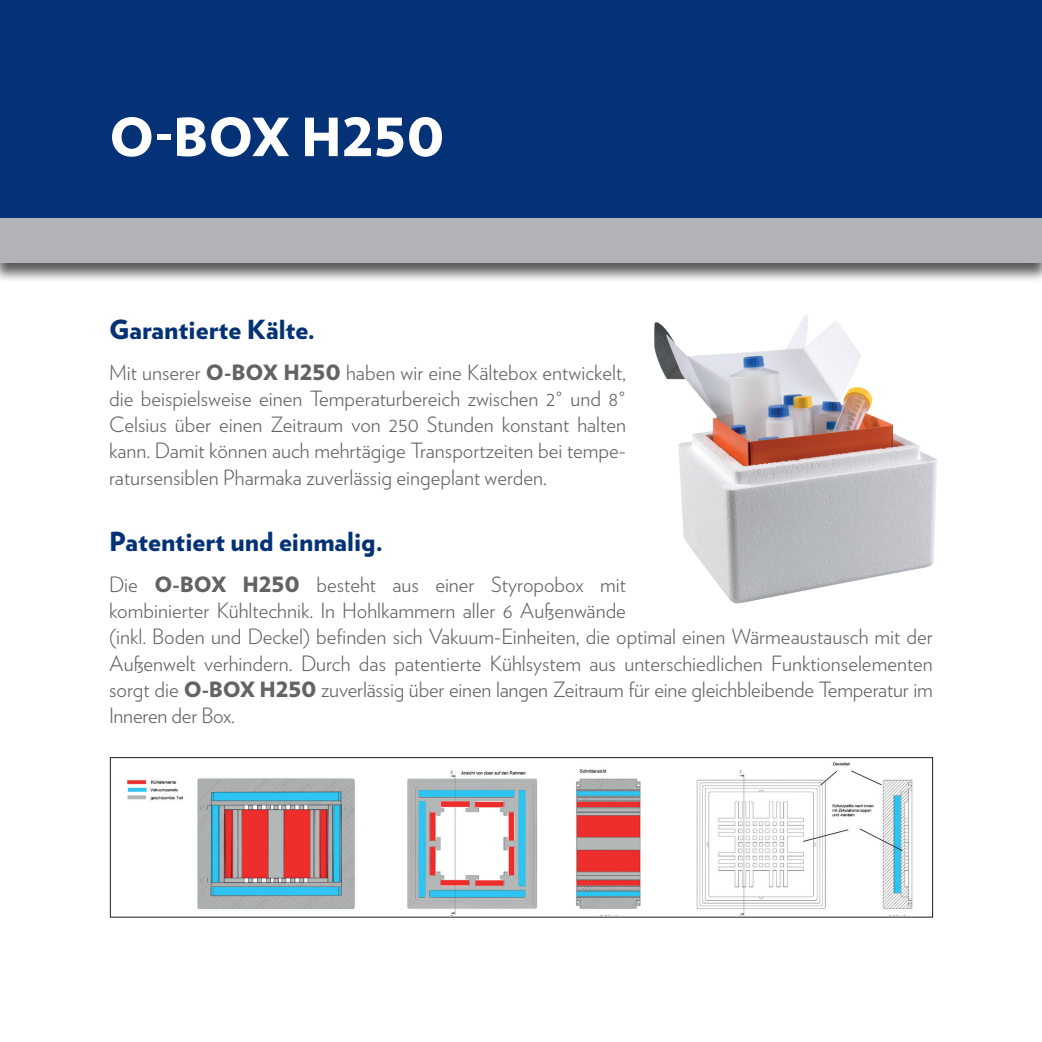
<style>
.page{position:relative;width:1042px;height:1042px;background:#fff}
.page>*{position:absolute;margin:0;border:0;box-sizing:border-box;transform-origin:0 0}
.t1{font:900 52.5px "Verlag";color:#fff}
.t2{font:900 26.25px "Verlag";color:#053276}
.t3{font:300 21px/26.2px "Verlag";color:#636366;text-align:justify}
.s1{font-weight:900}
</style>
<div class="page">
<div style="left:0;top:0;width:1042px;height:213px;background:#053276"></div>
<div style="left:110px;top:757px;width:823px;height:160px;border:1px solid #231f20"></div>
<img style="left:197px;top:778px;width:158px;height:132px">
<img style="left:407px;top:769px;width:234px;height:146px">
<img style="left:696px;top:762px;width:217px;height:153px">
<img style="left:127px;top:780px;width:56px;height:21px">
<img style="left:654px;top:315px;width:283px;height:289px">
<div style="left:0;top:208px;width:1042px;height:10px;background:#053276"></div>
<div style="left:0;top:218px;width:1042px;height:65px;background:#231f20;opacity:.75"></div>
<div style="left:0;top:218px;width:1042px;height:45px;background:#b2b3b7"></div>
<p class="t1" style="left:109px;top:94px;width:337px">O-BOX H250</p>
<p class="t2" style="left:109px;top:307px;width:207px">Garantierte Kälte.</p>
<p class="t3" style="left:109px;top:358px;width:518px">Mit unserer <span class="s1">O-BOX H250</span> haben wir eine Kältebox entwickelt, die beispielsweise einen Temperaturbereich zwischen 2° und 8° Celsius über einen Zeitraum von 250 Stunden konstant halten kann. Damit können auch mehrtägige Transportzeiten bei tempe&shy;ratursensiblen Pharmaka zuverlässig eingeplant werden.</p>
<p class="t2" style="left:109px;top:519px;width:275px">Patentiert und einmalig.</p>
<p class="t3" style="left:109px;top:570px;width:825px;text-align:left">Die <span class="s1">O-BOX H250</span> besteht aus einer Styropobox mit<br>kombinierter Kühltechnik. In Hohlkammern aller 6 Außenwände<br>(inkl. Boden und Deckel) befinden sich Vakuum-Einheiten, die optimal einen Wärmeaustausch mit der Außenwelt verhindern. Durch das patentierte Kühlsystem aus unterschiedlichen Funktionselementen sorgt die <span class="s1">O-BOX H250</span> zuverlässig über einen langen Zeitraum für eine gleichbleibende Temperatur im Inneren der Box.</p>
</div>
